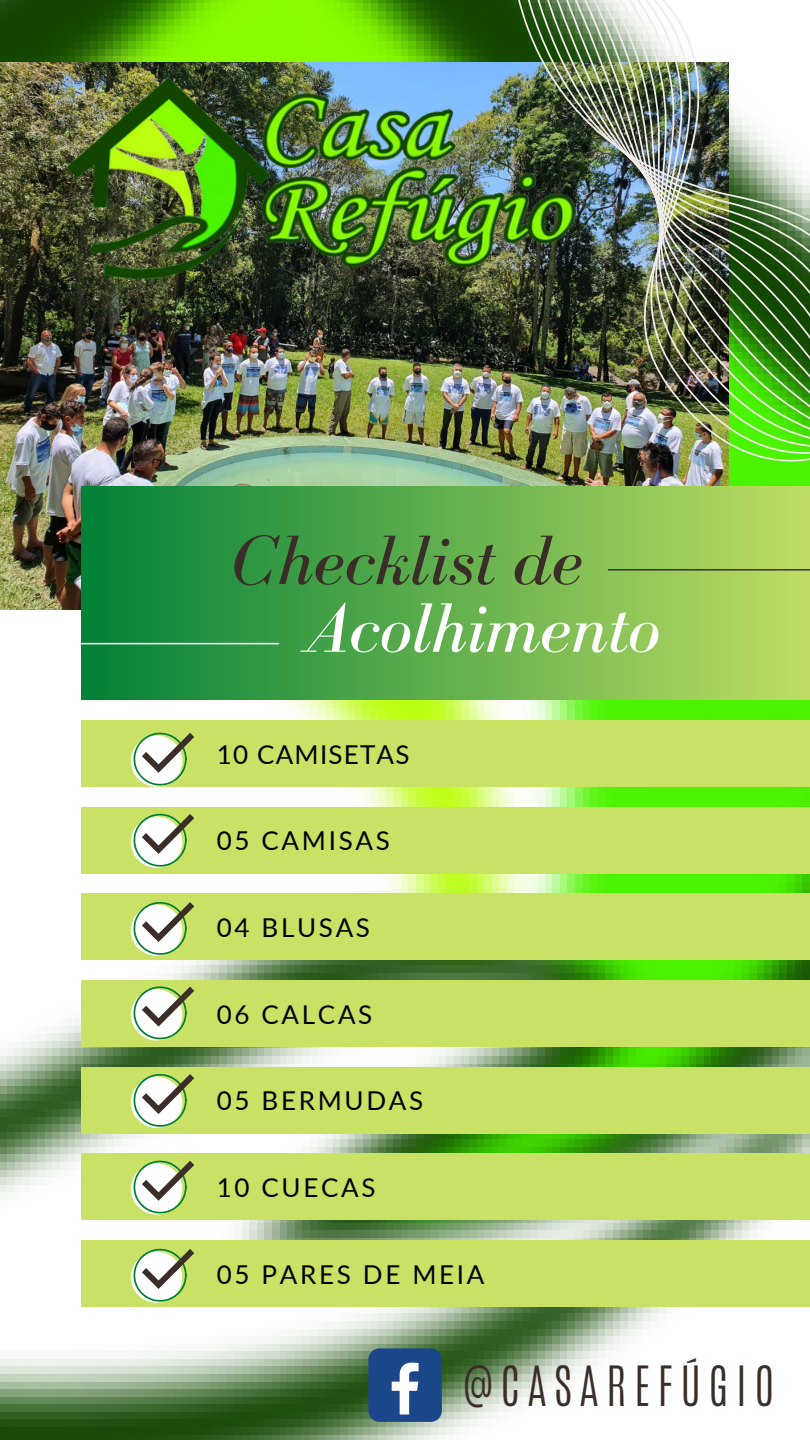
<style>
.page{position:relative;width:810px;height:1440px;background:#fff}
.page>*{position:absolute;margin:0;border:0;box-sizing:border-box;transform-origin:0 0}
.t1{font:italic 72px "Bodoni FLF";color:#3b2e28}
.t2{font:italic 72px "Bodoni FLF";color:#fff}
.t3{font:300 46.3px "Antonio";letter-spacing:.16em;color:#3b2e28}
.t4{font:26px "Lato";letter-spacing:.105em;color:#000}
.t5{font:26px "Lato";letter-spacing:.045em;color:#000}
</style>
<div class="page">
<img style="left:0;top:0;width:810px;height:1440px">
<img style="left:0;top:63px;width:517px;height:547px">
<div style="left:81px;top:487px;width:729px;height:212px;background:linear-gradient(to right,#018037,#c0de63)"></div>
<div style="left:81px;top:1240px;width:729px;height:67px;background:#c9e265"></div>
<div style="left:81px;top:1153px;width:729px;height:67px;background:#c9e265"></div>
<div style="left:81px;top:1067px;width:729px;height:67px;background:#c9e265"></div>
<div style="left:81px;top:980px;width:729px;height:67px;background:#c9e265"></div>
<div style="left:81px;top:893px;width:729px;height:67px;background:#c9e265"></div>
<div style="left:81px;top:807px;width:729px;height:66px;background:#c9e265"></div>
<div style="left:81px;top:720px;width:729px;height:67px;background:#c9e265"></div>
<svg style="left:131px;top:735px;width:51px;height:52px"></svg>
<svg style="left:134px;top:733px;width:60px;height:53px"></svg>
<img style="left:517px;top:475px;width:293px;height:21px">
<img style="left:515px;top:458px;width:295px;height:17px">
<img style="left:512px;top:445px;width:298px;height:13px">
<img style="left:420px;top:0;width:390px;height:391px">
<hr style="left:609px;top:569px;width:201px;height:2px;background:#3b2e28">
<hr style="left:0;top:643px;width:279px;height:1px;background:#fff">
<svg style="left:131px;top:817px;width:51px;height:51px"></svg>
<svg style="left:134px;top:814px;width:60px;height:53px"></svg>
<svg style="left:131px;top:905px;width:51px;height:51px"></svg>
<svg style="left:134px;top:902px;width:60px;height:53px"></svg>
<svg style="left:131px;top:989px;width:51px;height:51px"></svg>
<svg style="left:134px;top:986px;width:60px;height:53px"></svg>
<svg style="left:131px;top:1077px;width:51px;height:51px"></svg>
<svg style="left:134px;top:1074px;width:60px;height:53px"></svg>
<svg style="left:131px;top:1163px;width:51px;height:52px"></svg>
<svg style="left:134px;top:1161px;width:60px;height:53px"></svg>
<svg style="left:131px;top:1252px;width:51px;height:51px"></svg>
<svg style="left:134px;top:1249px;width:60px;height:53px"></svg>
<div style="left:368px;top:1348px;width:74px;height:74px;background:#1a4789;border-radius:11px"></div>
<svg style="left:392px;top:1363px;width:27px;height:51px"></svg>
<img style="left:60px;top:71px;width:533px;height:213px">
<h1 class="t1" style="left:232px;top:521px;width:351px">Checklist de</h1>
<h1 class="t2" style="left:304px;top:589px;width:358px">Acolhimento</h1>
<p class="t5" style="left:217px;top:738px;width:194px">10 CAMISETAS</p>
<p class="t4" style="left:217px;top:825px;width:175px">05 CAMISAS</p>
<p class="t4" style="left:217px;top:911px;width:155px">04 BLUSAS</p>
<p class="t4" style="left:217px;top:998px;width:157px">06 CALCAS</p>
<p class="t4" style="left:217px;top:1085px;width:208px">05 BERMUDAS</p>
<p class="t4" style="left:217px;top:1171px;width:160px">10 CUECAS</p>
<p class="t4" style="left:217px;top:1258px;width:269px">05 PARES DE MEIA</p>
<h2 class="t3" style="left:463px;top:1353px;width:313px">@CASAREFÚGIO</h2>
</div>
